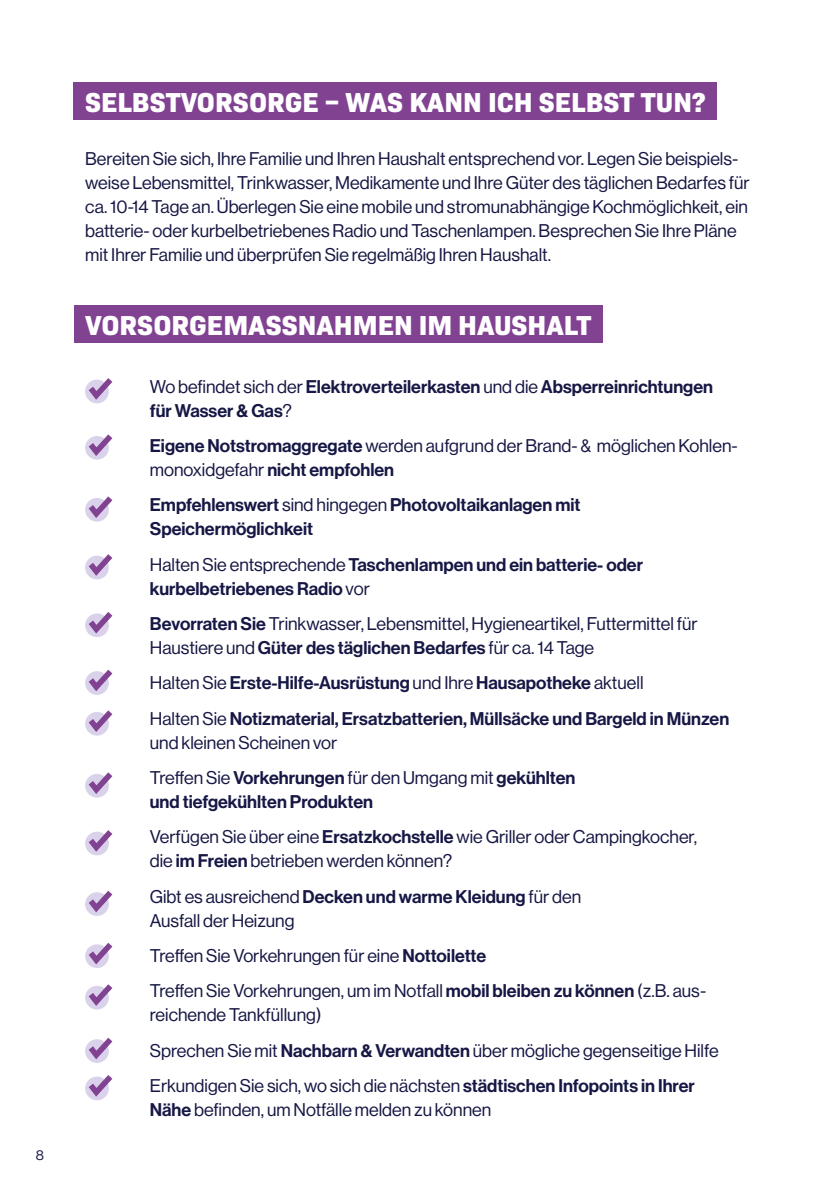
<style>
.page{position:relative;width:840px;height:1191px;background:#fff}
.page>*{position:absolute;margin:0;border:0;box-sizing:border-box;transform-origin:0 0}
.t1{font:800 27.8px "Bio Sans";color:#fff}
.t2{font:18px/24px "N Haas Grotesk DS Pro 55 Rg";color:#161744}
.t3{font:18px/35.4px "N Haas Grotesk DS Pro 65 Md";color:#161744}
.t4{font:14px "N Haas Grotesk DS Pro 55 Rg";color:#161744}
.s1{font-family:"N Haas Grotesk DS Pro 55 Rg"}
.s2{font-family:"N Haas Grotesk DS Pro 65 Md"}
</style>
<div class="page">
<div style="left:74px;top:82px;width:642px;height:37px;background:#814292"></div>
<div style="left:74px;top:306px;width:528px;height:37px;background:#814292"></div>
<svg style="left:85px;top:378px;width:28px;height:26px"></svg>
<svg style="left:85px;top:434px;width:28px;height:26px"></svg>
<svg style="left:85px;top:496px;width:28px;height:26px"></svg>
<svg style="left:85px;top:554px;width:28px;height:26px"></svg>
<svg style="left:85px;top:612px;width:28px;height:25px"></svg>
<svg style="left:85px;top:669px;width:28px;height:26px"></svg>
<svg style="left:85px;top:710px;width:28px;height:26px"></svg>
<svg style="left:85px;top:772px;width:28px;height:26px"></svg>
<svg style="left:85px;top:830px;width:28px;height:26px"></svg>
<svg style="left:85px;top:890px;width:28px;height:26px"></svg>
<svg style="left:85px;top:943px;width:28px;height:25px"></svg>
<svg style="left:85px;top:984px;width:28px;height:26px"></svg>
<svg style="left:85px;top:1037px;width:28px;height:26px"></svg>
<svg style="left:85px;top:1075px;width:28px;height:26px"></svg>
<p class="t4" style="left:36px;top:1146px;width:10px">8</p>
<h1 class="t1" style="left:85px;top:81px;width:621px">SELBSTVORSORGE – WAS KANN ICH SELBST TUN?</h1>
<p class="t2" style="left:85px;top:147px;width:665px">Bereiten Sie sich, Ihre Familie und Ihren Haushalt entsprechend vor. Legen Sie beispiels&shy;weise Lebensmittel, Trinkwasser, Medikamente und Ihre Güter des täglichen Bedarfes für ca. 10-14 Tage an. Überlegen Sie eine mobile und stromunabhängige Kochmöglichkeit, ein batterie- oder kurbelbetriebenes Radio und Taschenlampen. Besprechen Sie Ihre Pläne mit Ihrer Familie und überprüfen Sie regelmäßig Ihren Haushalt.</p>
<h1 class="t1" style="left:85px;top:304px;width:507px">VORSORGEMASSNAHMEN IM HAUSHALT</h1>
<p class="t3" style="left:150px;top:374px;width:564px;line-height:24px"><span class="s1">Wo befindet sich der</span> Elektroverteilerkasten <span class="s1">und die</span> Absperreinrichtungen für Wasser &amp; Gas<span class="s1">?</span></p>
<p class="t2" style="left:150px;top:434px;width:589px"><span class="s2">Eigene Notstromaggregate</span> werden aufgrund der Brand- &amp; möglichen Kohlen-</p>
<p class="t3" style="left:150px;top:452px;width:432px"><span class="s1">monoxidgefahr</span> nicht empfohlen<br>Empfehlenswert <span class="s1">sind hingegen</span> Photovoltaikanlagen mit</p>
<p class="t3" style="left:150px;top:511px;width:494px">Speichermöglichkeit<br><span class="s1">Halten Sie entsprechende</span> Taschenlampen und ein batterie- oder</p>
<p class="t3" style="left:150px;top:571px;width:221px">kurbelbetriebenes Radio <span class="s1">vor</span></p>
<p class="t2" style="left:150px;top:611px;width:549px"><span class="s2">Bevorraten Sie</span> Trinkwasser, Lebensmittel, Hygieneartikel, Futtermittel für</p>
<p class="t3" style="left:150px;top:630px;width:580px"><span class="s1">Haustiere und</span> Güter des täglichen Bedarfes <span class="s1">für ca. 14 Tage<br>Halten Sie</span> Erste-Hilfe-Ausrüstung <span class="s1">und Ihre</span> Hausapotheke <span class="s1">aktuell<br>Halten Sie</span> Notizmaterial, Ersatzbatterien, Müllsäcke und Bargeld in Münzen</p>
<p class="t2" style="left:150px;top:724px;width:427px;line-height:35.4px">und kleinen Scheinen vor<br>Treffen Sie <span class="s2">Vorkehrungen</span> für den Umgang mit <span class="s2">gekühlten</span></p>
<p class="t3" style="left:150px;top:784px;width:224px">und tiefgekühlten Produkten</p>
<p class="t2" style="left:150px;top:825px;width:548px">Verfügen Sie über eine <span class="s2">Ersatzkochstelle</span> wie Griller oder Campingkocher, die <span class="s2">im Freien</span> betrieben werden können?</p>
<p class="t2" style="left:150px;top:884px;width:433px">Gibt es ausreichend <span class="s2">Decken und warme Kleidung</span> für den<br>Ausfall der Heizung</p>
<p class="t2" style="left:150px;top:938px;width:557px;line-height:35.4px">Treffen Sie Vorkehrungen für eine <span class="s2">Nottoilette<br></span>Treffen Sie Vorkehrungen, um im Notfall <span class="s2">mobil bleiben zu können</span> (z.B. aus-</p>
<p class="t2" style="left:150px;top:997px;width:570px;line-height:35.4px">reichende Tankfüllung)<br>Sprechen Sie mit <span class="s2">Nachbarn &amp; Verwandten</span> über mögliche gegenseitige Hilfe<br>Erkundigen Sie sich, wo sich die nächsten <span class="s2">städtischen Infopoints in Ihrer</span></p>
<p class="t2" style="left:150px;top:1097px;width:343px"><span class="s2">Nähe</span> befinden, um Notfälle melden zu können</p>
</div>
